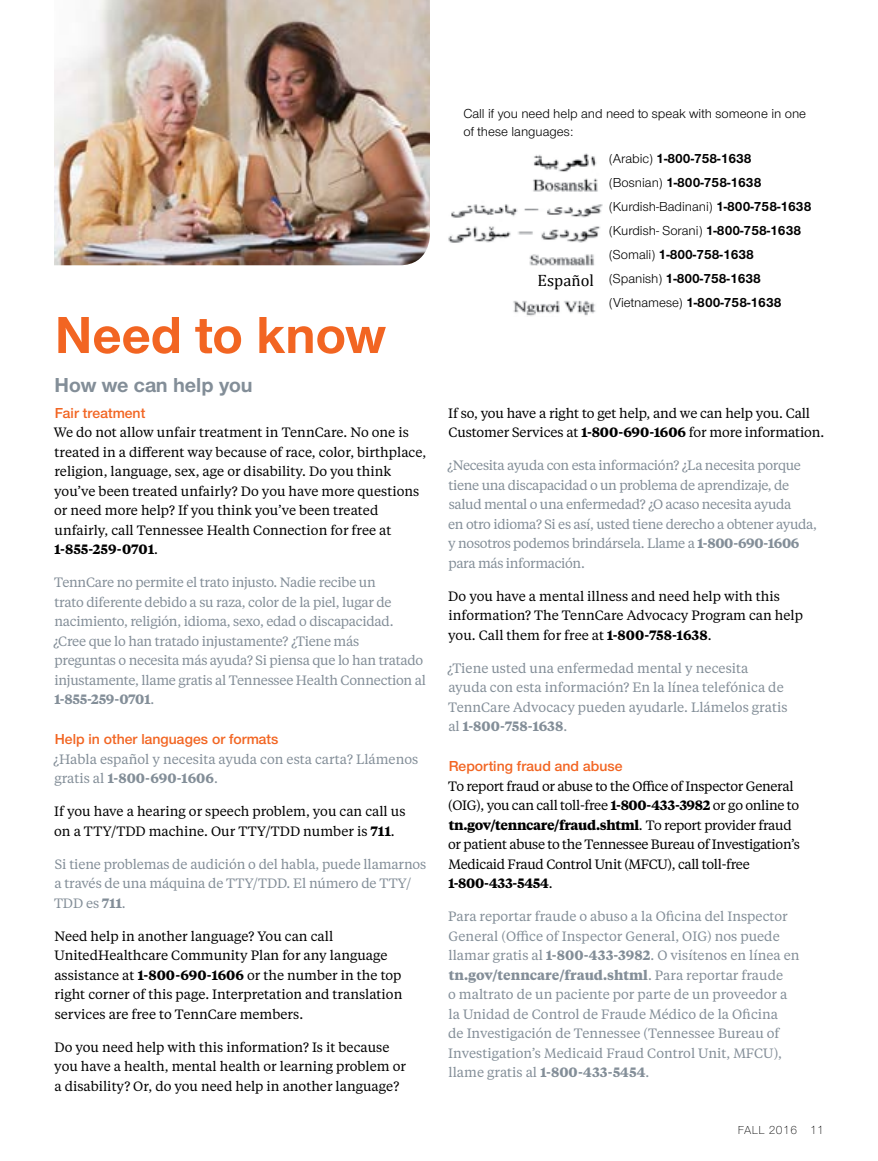
<style>
.page{position:relative;width:878px;height:1161px;background:#fff}
.page>*{position:absolute;margin:0;border:0;box-sizing:border-box;transform-origin:0 0}
.t1{font:700 54px "UHC Sans";color:#f26522}
.t2{font:700 21px "UHC Sans";color:#838e98}
.t3{font:16.5px "Cambria";color:#000}
.t4{font:600 15px "UHC Sans";color:#f26522}
.t5{font:13.5px/19.5px "UHC Serif Text";letter-spacing:-.01em;color:#838e98}
.t6{font:13.5px/19.5px "UHC Serif Text";color:#000}
.t7{font:13.5px/19.5px "UHC Serif Text";letter-spacing:-.025em;color:#000}
.t8{font:700 13.5px/24px "UHC Sans";color:#000}
.t9{font:13.5px/18px "UHC Sans";color:#000}
.t10{font:300 12px "UHC Sans";letter-spacing:.04em;color:#000}
.s1{font-weight:700}
.s2{font-weight:400}
</style>
<div class="page">
<img style="left:513px;top:300px;width:83px;height:16px">
<img style="left:533px;top:178px;width:65px;height:14px">
<img style="left:533px;top:153px;width:64px;height:19px">
<img style="left:451px;top:204px;width:152px;height:14px">
<img style="left:448px;top:226px;width:153px;height:17px">
<img style="left:529px;top:254px;width:66px;height:12px">
<img style="left:54px;top:0;width:376px;height:265px">
<h1 class="t1" style="left:55px;top:299px;width:332px">Need to know</h1>
<h2 class="t2" style="left:55px;top:371px;width:199px">How we can help you</h2>
<p class="t4" style="left:55px;top:403px;width:92px">Fair treatment</p>
<p class="t6" style="left:54px;top:422px;width:374px">We do not allow unfair treatment in TennCare. No one is treated in a different way because of race, color, birthplace, religion, language, sex, age or disability. Do you think you’ve been treated unfairly? Do you have more questions or need more help? If you think you’ve been treated unfairly, call Tennessee Health Connection for free at <span class="s1">1-855-259-0701</span>.</p>
<p class="t5" style="left:53px;top:572px;width:374px">TennCare no permite el trato injusto. Nadie recibe un<br>trato diferente debido a su raza, color de la piel, lugar de nacimiento, religión, idioma, sexo, edad o discapacidad. ¿Cree que lo han tratado injustamente? ¿Tiene más<br>preguntas o necesita más ayuda? Si piensa que lo han tratado injustamente, llame gratis al Tennessee Health Connection al <span class="s1">1-855-259-0701</span>.</p>
<p class="t4" style="left:55px;top:729px;width:225px">Help in other languages or formats</p>
<p class="t5" style="left:53px;top:749px;width:367px">¿Habla español y necesita ayuda con esta carta? Llámenos gratis al <span class="s1">1-800-690-1606</span>.</p>
<p class="t6" style="left:54px;top:801px;width:353px">If you have a hearing or speech problem, you can call us on a TTY/TDD machine. Our TTY/TDD number is <span class="s1">711</span>.</p>
<p class="t5" style="left:54px;top:854px;width:374px">Si tiene problemas de audición o del habla, puede llamarnos a través de una máquina de TTY/TDD. El número de TTY/<br>TDD es <span class="s1">711</span>.</p>
<p class="t6" style="left:54px;top:926px;width:349px">Need help in another language? You can call UnitedHealthcare Community Plan for any language assistance at <span class="s1">1-800-690-1606</span> or the number in the top right corner of this page. Interpretation and translation services are free to TennCare members.</p>
<p class="t6" style="left:54px;top:1037px;width:353px">Do you need help with this information? Is it because you have a health, mental health or learning problem or a disability? Or, do you need help in another language?</p>
<p class="t9" style="left:463px;top:104px;width:344px">Call if you need help and need to speak with someone in one of these languages:</p>
<p class="t8" style="left:609px;top:146px;width:204px"><span class="s2">(Arabic)</span> 1-800-758-1638<br><span class="s2">(Bosnian)</span> 1-800-758-1638 <span class="s2">(Kurdish-Badinani)</span> 1-800-758-1638 <span class="s2">(Kurdish- Sorani)</span> 1-800-758-1638 <span class="s2">(Somali)</span> 1-800-758-1638<br><span class="s2">(Spanish)</span> 1-800-758-1638 <span class="s2">(Vietnamese)</span> 1-800-758-1638</p>
<p class="t3" style="left:537px;top:271px;width:58px">Español</p>
<p class="t6" style="left:448px;top:403px;width:377px">If so, you have a right to get help, and we can help you. Call<br>Customer Services at <span class="s1">1-800-690-1606</span> for more information.</p>
<p class="t5" style="left:447px;top:455px;width:371px">¿Necesita ayuda con esta información? ¿La necesita porque tiene una discapacidad o un problema de aprendizaje, de salud mental o una enfermedad? ¿O acaso necesita ayuda<br>en otro idioma? Si es así, usted tiene derecho a obtener ayuda, y nosotros podemos brindársela. Llame a <span class="s1">1-800-690-1606 </span>para más información.</p>
<p class="t6" style="left:448px;top:586px;width:356px">Do you have a mental illness and need help with this information? The TennCare Advocacy Program can help you. Call them for free at <span class="s1">1-800-758-1638</span>.</p>
<p class="t5" style="left:447px;top:658px;width:342px">¿Tiene usted una enfermedad mental y necesita ayuda con esta información? En la línea telefónica de TennCare Advocacy pueden ayudarle. Llámelos gratis al <span class="s1">1-800-758-1638</span>.</p>
<p class="t4" style="left:448px;top:756px;width:175px">Reporting fraud and abuse</p>
<p class="t7" style="left:448px;top:776px;width:353px">To report fraud or abuse to the Office of Inspector General (OIG), you can call toll-free <span class="s1">1-800-433-3982</span> or go online to <span class="s1">tn.gov/tenncare/fraud.shtml</span>. To report provider fraud or patient abuse to the Tennessee Bureau of Investigation’s Medicaid Fraud Control Unit (MFCU), call toll-free <span class="s1">1-800-433-5454</span>.</p>
<p class="t5" style="left:448px;top:906px;width:353px">Para reportar fraude o abuso a la Oficina del Inspector General (Office of Inspector General, OIG) nos puede llamar gratis al <span class="s1">1-800-433-3982</span>. O visítenos en línea en <span class="s1">tn.gov/tenncare/fraud.shtml</span>. Para reportar fraude<br>o maltrato de un paciente por parte de un proveedor a la Unidad de Control de Fraude Médico de la Oficina<br>de Investigación de Tennessee (Tennessee Bureau of Investigation’s Medicaid Fraud Control Unit, MFCU), llame gratis al <span class="s1">1-800-433-5454</span>.</p>
<p class="t10" style="left:738px;top:1122px;width:87px">FALL 2016 11</p>
</div>
